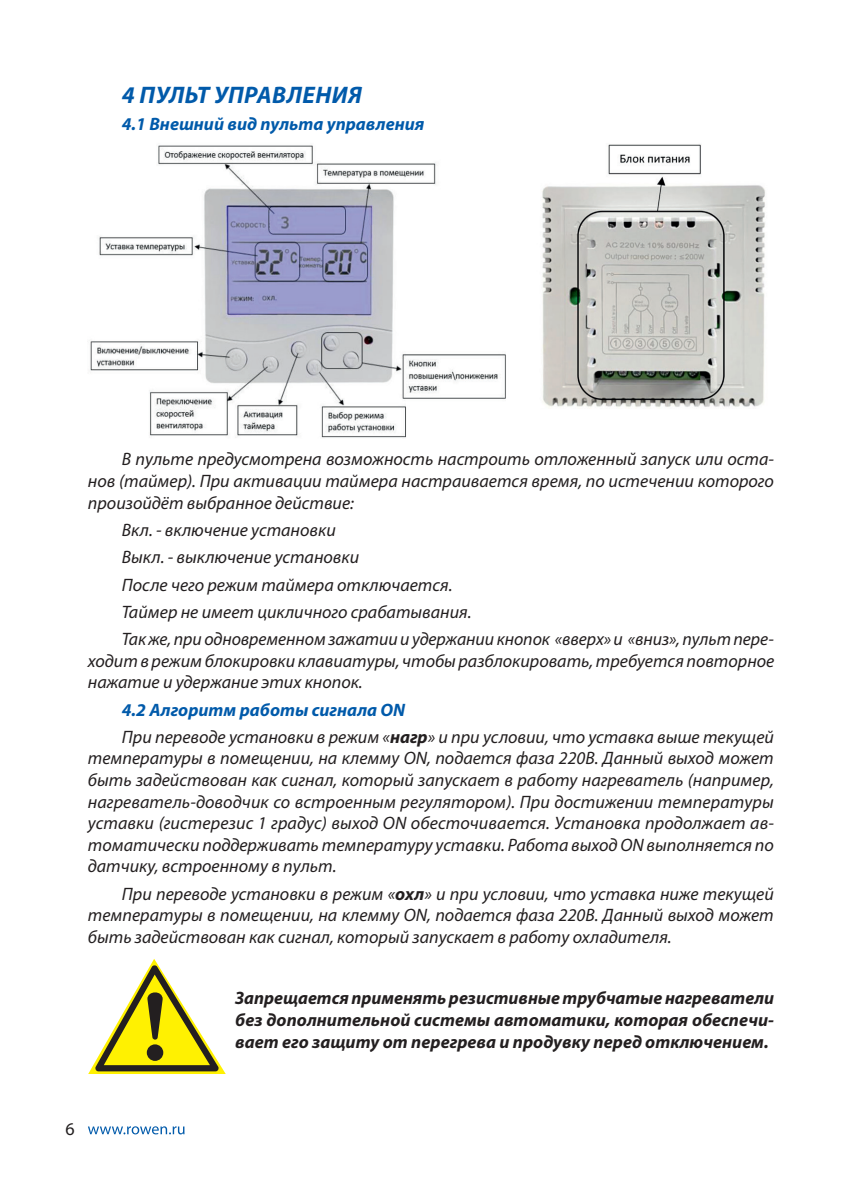
<style>
.page{position:relative;width:842px;height:1191px;background:#fff}
.page>*{position:absolute;margin:0;border:0;box-sizing:border-box;transform-origin:0 0}
.t1{font:italic 700 24px "Myriad Pro";letter-spacing:.07em;color:#015aaa}
.t2{font:italic 18px/21.6px "Myriad Pro";color:#231f20;text-align:justify}
.t3{font:italic 700 18px/21.6px "Myriad Pro";color:#231f20;text-align:justify}
.t4{font:italic 700 18px "Myriad Pro";color:#015aaa}
.t5{font:18px "Myriad Pro";color:#231f20}
.s1{font-weight:700;color:#015aaa}
.s2{font-weight:700}
</style>
<div class="page">
<svg style="left:88px;top:1126px;width:96px;height:8px"></svg>
<img style="left:90px;top:144px;width:675px;height:294px">
<svg style="left:88px;top:959px;width:138px;height:115px"></svg>
<h1 class="t1" style="left:122px;top:79px;width:197px">4 пульт управлени</h1>
<h1 class="t1" style="left:348px;top:79px;width:14px">я</h1>
<p class="t4" style="left:122px;top:113px;width:304px">4.1 Внешний вид пульта управления</p>
<p class="t2" style="left:88px;top:448px;width:688px;text-indent:34px">В пульте предусмотрена возможность настроить отложенный запуск или оста&shy;нов (таймер). При активации таймера настраивается время, по истечении которого произойдёт выбранное действие:</p>
<p class="t2" style="left:122px;top:516px;width:653px;line-height:27.2px;text-align:left">Вкл. - включение установки<br>Выкл. - выключение установки<br>После чего режим таймера отключается.<br>Таймер не имеет цикличного срабатывания.<br>Так же, при одновременном зажатии и удержании кнопок «вверх» и «вниз», пульт пере-</p>
<p class="t2" style="left:88px;top:649px;width:688px">ходит в режим блокировки клавиатуры, чтобы разблокировать, требуется повторное нажатие и удержание этих кнопок.</p>
<p class="t2" style="left:122px;top:695px;width:653px;line-height:27.2px"><span class="s1">4.2 Алгоритм работы сигнала ON<br></span>При переводе установки в режим «<span class="s2">нагр</span>» и при условии, что уставка выше текущей</p>
<p class="t2" style="left:88px;top:747px;width:688px">температуры в помещении, на клемму ON, подается фаза 220В. Данный выход может быть задействован как сигнал, который запускает в работу нагреватель (например, нагреватель-доводчик со встроенным регулятором). При достижении температуры уставки (гистерезис 1 градус) выход ON обесточивается. Установка продолжает ав&shy;томатически поддерживать температуру уставки. Работа выход ON выполняется по датчику, встроенному в пульт.</p>
<p class="t2" style="left:88px;top:882px;width:687px;text-indent:34px">При переводе установки в режим «<span class="s2">охл</span>» и при условии, что уставка ниже текущей температуры в помещении, на клемму ON, подается фаза 220В. Данный выход может быть задействован как сигнал, который запускает в работу охладителя.</p>
<p class="t3" style="left:235px;top:986px;width:540px">Запрещается применять резистивные трубчатые нагреватели без дополнительной системы автоматики, которая обеспечи&shy;вает его защиту от перегрева и продувку перед отключением.</p>
<p class="t5" style="left:65px;top:1117px;width:11px">6</p>
</div>
